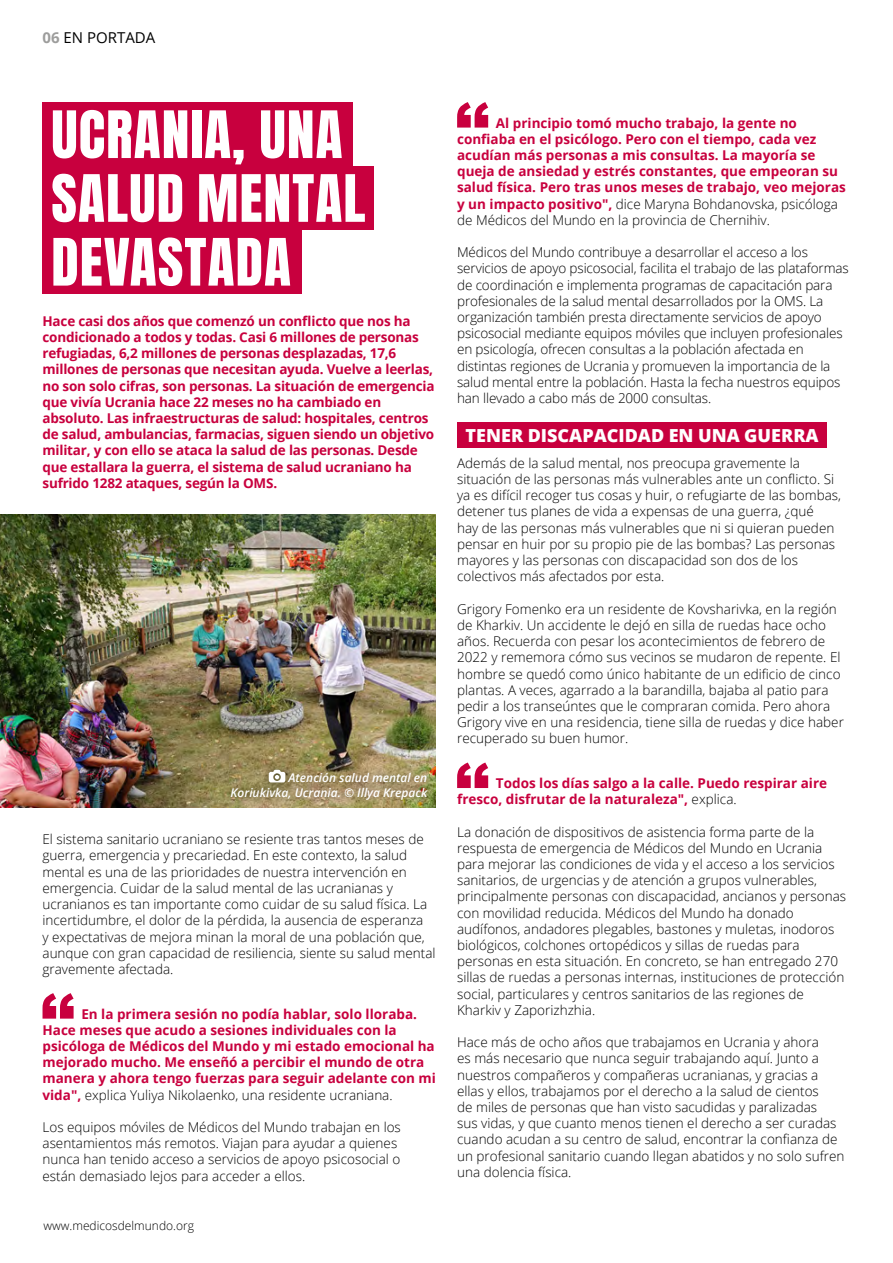
<style>
.page{position:relative;width:893px;height:1263px;background:#fff}
.page>*{position:absolute;margin:0;border:0;box-sizing:border-box;transform-origin:0 0}
.t1{font:55.5px/63.8px "Anton";letter-spacing:.02em;color:#fff}
.t2{font:800 18px "Open Sans";color:#fff}
.t3{font:15px "Open Sans";color:#000}
.t4{font:300 13.5px/16.2px "Open Sans";color:#000}
.t5{font:700 13.5px/16.2px "Open Sans";color:#c8003e}
.t6{font:italic 600 12px/14.4px "Open Sans";color:#fff;text-align:right}
.t7{font:300 12px "Open Sans";color:#000}
.s1{font-weight:700;color:#9d9d9c}
.s2{font-weight:300;color:#000}
</style>
<div class="page">
<div style="left:43px;top:166px;width:331px;height:64px;background:#c8003e"></div>
<div style="left:43px;top:230px;width:259px;height:63px;background:#c8003e"></div>
<div style="left:43px;top:102px;width:310px;height:64px;background:#c8003e"></div>
<svg style="left:43px;top:993px;width:31px;height:25px"></svg>
<svg style="left:457px;top:102px;width:31px;height:26px"></svg>
<div style="left:457px;top:422px;width:370px;height:25px;background:#c8003e"></div>
<svg style="left:457px;top:762px;width:31px;height:26px"></svg>
<img style="left:0;top:514px;width:436px;height:294px">
<div style="left:220px;top:758px;width:218px;height:52px;background:#000;opacity:.63"></div>
<svg style="left:269px;top:770px;width:16px;height:12px"></svg>
<p class="t3" style="left:43px;top:27px;width:114px"><span class="s1">06</span> EN PORTADA</p>
<h1 class="t1" style="left:51px;top:107px;width:293px">UCRANIA, UNA</h1>
<h1 class="t1" style="left:51px;top:171px;width:316px">SALUD MENTAL<br>DEVASTADA</h1>
<p class="t5" style="left:43px;top:312px;width:394px">Hace casi dos años que comenzó un conflicto que nos ha condicionado a todos y todas. Casi 6 millones de personas refugiadas, 6,2 millones de personas desplazadas, 17,6 millones de personas que necesitan ayuda. Vuelve a leerlas, no son solo cifras, son personas. La situación de emergencia que vivía Ucrania hace 22 meses no ha cambiado en absoluto. Las infraestructuras de salud: hospitales, centros de salud, ambulancias, farmacias, siguen siendo un objetivo militar, y con ello se ataca la salud de las personas. Desde que estallara la guerra, el sistema de salud ucraniano ha sufrido 1282 ataques, según la OMS.</p>
<p class="t6" style="left:231px;top:771px;width:198px">Atención salud mental en<br>Koriukivka, Ucrania. © Illya Krepack</p>
<p class="t4" style="left:43px;top:831px;width:395px">El sistema sanitario ucraniano se resiente tras tantos meses de guerra, emergencia y precariedad. En este contexto, la salud mental es una de las prioridades de nuestra intervención en emergencia. Cuidar de la salud mental de las ucranianas y ucranianos es tan importante como cuidar de su salud física. La incertidumbre, el dolor de la pérdida, la ausencia de esperanza<br>y expectativas de mejora minan la moral de una población que, aunque con gran capacidad de resiliencia, siente su salud mental gravemente afectada.</p>
<p class="t5" style="left:43px;top:1005px;width:395px;text-indent:39px">En la primera sesión no podía hablar, solo lloraba.<br>Hace meses que acudo a sesiones individuales con la psicóloga de Médicos del Mundo y mi estado emocional ha mejorado mucho. Me enseñó a percibir el mundo de otra manera y ahora tengo fuerzas para seguir adelante con mi vida", <span class="s2">explica Yuliya Nikolaenko, una residente ucraniana.</span></p>
<p class="t4" style="left:43px;top:1119px;width:360px">Los equipos móviles de Médicos del Mundo trabajan en los asentamientos más remotos. Viajan para ayudar a quienes nunca han tenido acceso a servicios de apoyo psicosocial o están demasiado lejos para acceder a ellos.</p>
<p class="t7" style="left:44px;top:1217px;width:152px">www.medicosdelmundo.org</p>
<p class="t5" style="left:457px;top:114px;width:390px;text-indent:39px">Al principio tomó mucho trabajo, la gente no confiaba en el psicólogo. Pero con el tiempo, cada vez acudían más personas a mis consultas. La mayoría se queja de ansiedad y estrés constantes, que empeoran su salud física. Pero tras unos meses de trabajo, veo mejoras y un impacto positivo", <span class="s2">dice Maryna Bohdanovska, psicóloga de Médicos del Mundo en la provincia de Chernihiv.</span></p>
<p class="t4" style="left:457px;top:244px;width:393px">Médicos del Mundo contribuye a desarrollar el acceso a los servicios de apoyo psicosocial, facilita el trabajo de las plataformas de coordinación e implementa programas de capacitación para profesionales de la salud mental desarrollados por la OMS. La organización también presta directamente servicios de apoyo psicosocial mediante equipos móviles que incluyen profesionales en psicología, ofrecen consultas a la población afectada en distintas regiones de Ucrania y promueven la importancia de la salud mental entre la población. Hasta la fecha nuestros equipos han llevado a cabo más de 2000 consultas.</p>
<h2 class="t2" style="left:466px;top:421px;width:354px">TENER DISCAPACIDAD EN UNA GUERRA</h2>
<p class="t4" style="left:457px;top:454px;width:385px">Además de la salud mental, nos preocupa gravemente la situación de las personas más vulnerables ante un conflicto. Si ya es difícil recoger tus cosas y huir, o refugiarte de las bombas, detener tus planes de vida a expensas de una guerra, ¿qué<br>hay de las personas más vulnerables que ni si quieran pueden pensar en huir por su propio pie de las bombas? Las personas mayores y las personas con discapacidad son dos de los colectivos más afectados por esta.</p>
<p class="t4" style="left:457px;top:600px;width:388px">Grigory Fomenko era un residente de Kovsharivka, en la región de Kharkiv. Un accidente le dejó en silla de ruedas hace ocho años. Recuerda con pesar los acontecimientos de febrero de 2022 y rememora cómo sus vecinos se mudaron de repente. El hombre se quedó como único habitante de un edificio de cinco plantas. A veces, agarrado a la barandilla, bajaba al patio para pedir a los transeúntes que le compraran comida. Pero ahora Grigory vive en una residencia, tiene silla de ruedas y dice haber recuperado su buen humor.</p>
<p class="t5" style="left:457px;top:775px;width:371px;text-indent:39px">Todos los días salgo a la calle. Puedo respirar aire fresco, disfrutar de la naturaleza", <span class="s2">explica.</span></p>
<p class="t4" style="left:457px;top:823px;width:391px">La donación de dispositivos de asistencia forma parte de la respuesta de emergencia de Médicos del Mundo en Ucrania para mejorar las condiciones de vida y el acceso a los servicios sanitarios, de urgencias y de atención a grupos vulnerables, principalmente personas con discapacidad, ancianos y personas con movilidad reducida. Médicos del Mundo ha donado audífonos, andadores plegables, bastones y muletas, inodoros biológicos, colchones ortopédicos y sillas de ruedas para personas en esta situación. En concreto, se han entregado 270 sillas de ruedas a personas internas, instituciones de protección social, particulares y centros sanitarios de las regiones de Kharkiv y Zaporizhzhia.</p>
<p class="t4" style="left:457px;top:1034px;width:389px">Hace más de ocho años que trabajamos en Ucrania y ahora<br>es más necesario que nunca seguir trabajando aquí. Junto a nuestros compañeros y compañeras ucranianas, y gracias a ellas y ellos, trabajamos por el derecho a la salud de cientos<br>de miles de personas que han visto sacudidas y paralizadas<br>sus vidas, y que cuanto menos tienen el derecho a ser curadas cuando acudan a su centro de salud, encontrar la confianza de un profesional sanitario cuando llegan abatidos y no solo sufren una dolencia física.</p>
</div>
